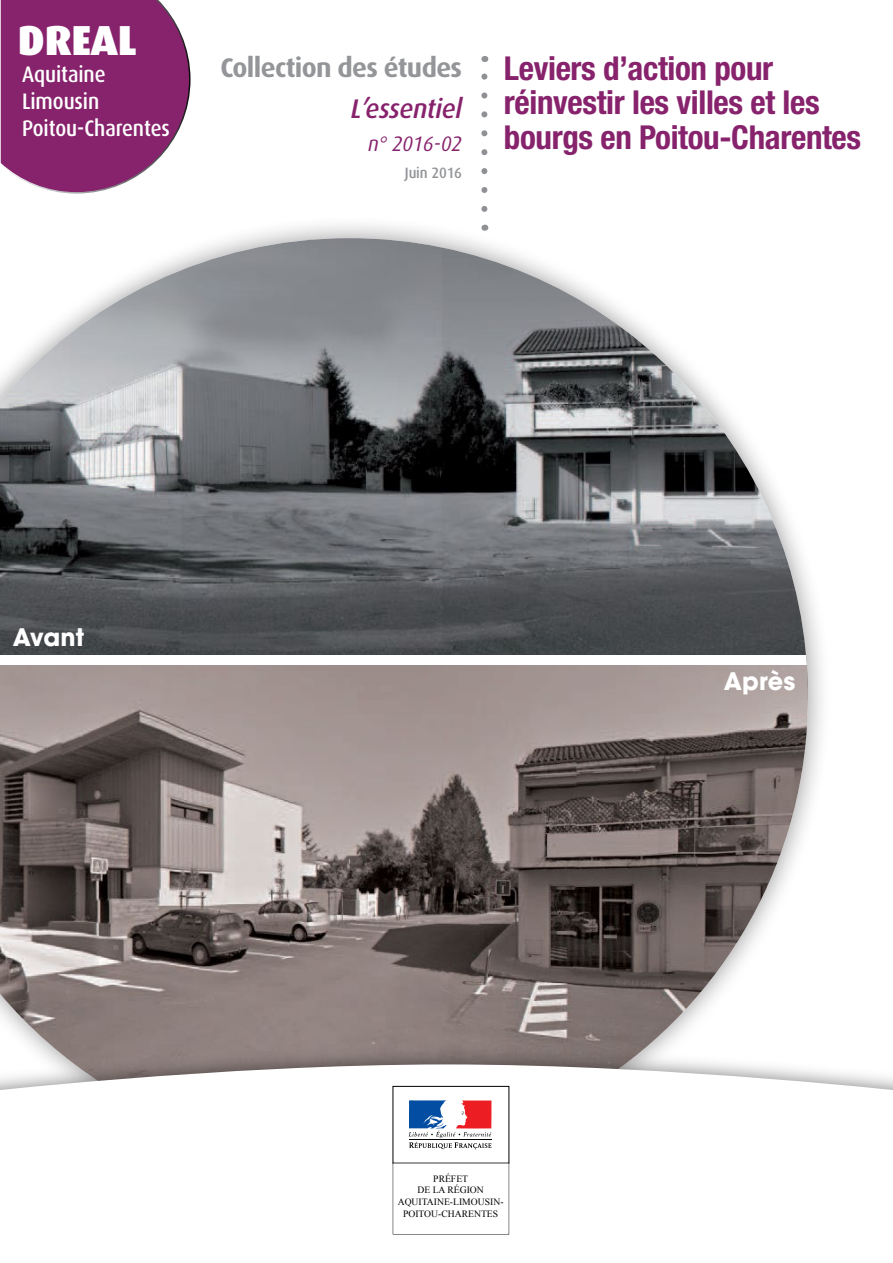
<style>
.page{position:relative;width:893px;height:1263px;background:#fff}
.page>*{position:absolute;margin:0;border:0;box-sizing:border-box;transform-origin:0 0}
.t1{font:900 42px "Dax OT";color:#fff}
.t2{font:700 condensed 33px/34.5px "Helvetica Neue LT Std";letter-spacing:-.01em;color:#87226c}
.t3{font:700 27px "Dax OT";letter-spacing:-.025em;color:#939598}
.t4{font:italic 500 27px "Dax OT";letter-spacing:-.01em;color:#87226c;scale:.95 1}
.t5{font:700 24px "ITC Avant Garde Std";color:#fff}
.t6{font:500 22.5px/27px "Dax OT";letter-spacing:-.005em;color:#fff;scale:.9 1}
.t7{font:italic 21px "Dax OT";letter-spacing:-.01em;color:#87226c;scale:.95 1}
.t8{font:500 15px "Dax OT";letter-spacing:-.01em;color:#939598;scale:.95 1}
.t9{font:9.6px/11.6px "Times New Roman";color:#000;text-align:center}
</style>
<div class="page">
<svg style="left:481px;top:73px;width:6px;height:136px"></svg>
<div style="left:0;top:214px;width:832px;height:966px;background:#000;opacity:.4"></div>
<img style="left:0;top:238px;width:808px;height:417px">
<img style="left:0;top:665px;width:808px;height:375px">
<div style="left:0;top:655px;width:808px;height:10px;background:#fff"></div>
<img style="left:0;top:1040px;width:832px;height:24px">
<svg style="left:0;top:1064px;width:893px;height:171px"></svg>
<div style="left:393px;top:1086px;width:116px;height:77px;background:#fff"></div>
<div style="left:393px;top:1086px;width:116px;height:77px;border:1px solid #000"></div>
<svg style="left:409px;top:1100px;width:83px;height:49px"></svg>
<svg style="left:393px;top:1163px;width:116px;height:71px"></svg>
<svg style="left:0;top:0;width:191px;height:194px;background:#953e7e"></svg>
<p class="t1" style="left:18px;top:16px;width:121px">DREAL</p>
<p class="t6" style="left:22px;top:61px;width:166px">Aquitaine<br>Limousin<br>Poitou-Charentes</p>
<p class="t3" style="left:221px;top:52px;width:243px">Collection des études</p>
<p class="t4" style="left:351px;top:93px;width:119px">L’essentiel</p>
<p class="t7" style="left:368px;top:132px;width:100px">n° 2016-02</p>
<p class="t8" style="left:405px;top:164px;width:62px">Juin 2016</p>
<p class="t2" style="left:504px;top:50px;width:359px">Leviers d’action pour réinvestir les villes et les bourgs en Poitou-Charentes</p>
<p class="t5" style="left:13px;top:622px;width:73px">Avant</p>
<p class="t5" style="left:724px;top:665px;width:73px">Après</p>
<p class="t9" style="left:398px;top:1173px;width:107px">PRÉFET<br>DE LA RÉGION<br>AQUITAINE-LIMOUSIN-<br>POITOU-CHARENTES</p>
</div>
